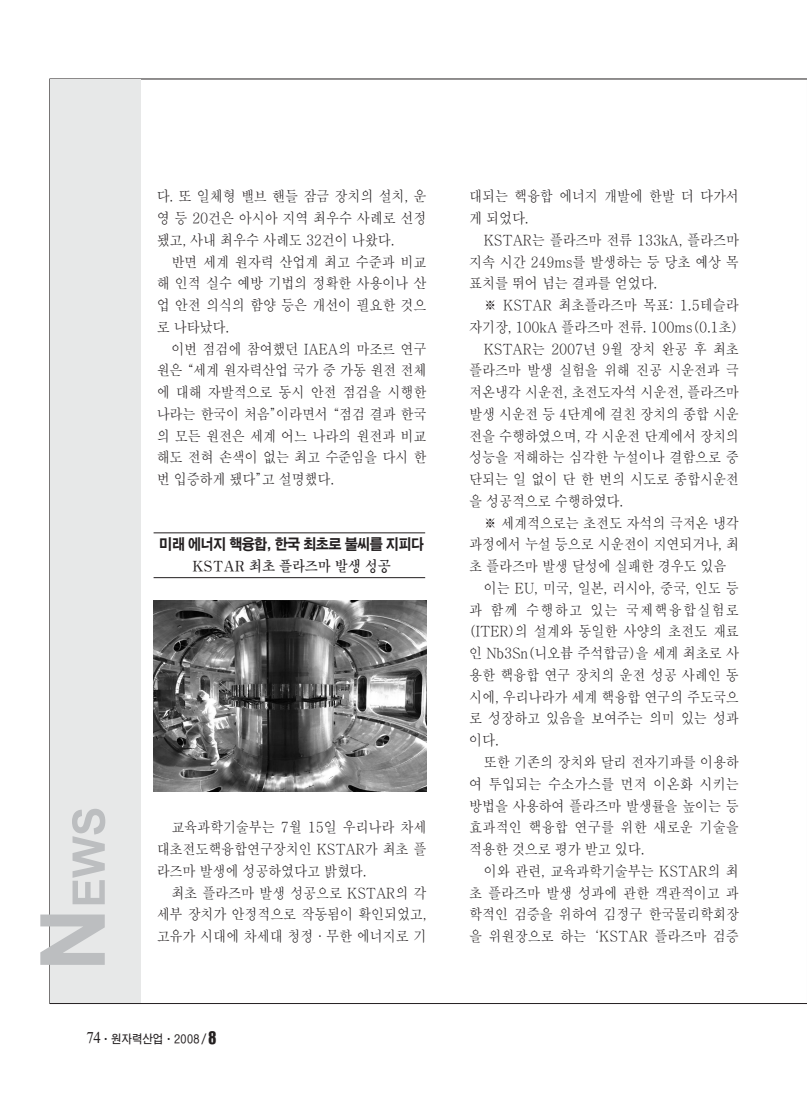
<style>
.page{position:relative;width:807px;height:1106px;background:#fff}
.page>*{position:absolute;margin:0;border:0;box-sizing:border-box;transform-origin:0 0}
.t1{font:700 45px "Arial Narrow";color:#bcbec0;scale:1.2 1}
.t2{font:500 14.7px "HY Sin Myeong Jo";letter-spacing:-.02em;color:#231f20;scale:.9 1}
.t3{font:500 14.7px "HY Sin Myeong Jo";letter-spacing:.005em;color:#231f20;scale:.9 1}
.t4{font:14.7px/21.8px "HY Go Thic Extra";letter-spacing:-.05em;color:#231f20;text-align:center;scale:.9 1}
.t5{font:500 14.7px "HY Sin Myeong Jo";letter-spacing:.085em;color:#231f20;scale:.9 1}
.t6{font:700 12px "HY Go Thic";letter-spacing:-.03em;color:#231f20;scale:.9 1}
.s1{font-family:"HY Myeong Jo";font-weight:700}
.s2{font-size:90px}
.s3{font-family:"Times New Roman";font-weight:400;font-size:16.5px}
.s4{font-family:"HY Head Line";font-size:15px}
</style>
<div class="page">
<div style="left:50px;top:79px;width:91px;height:924px;background:#e7e8e8"></div>
<hr style="left:154px;top:532px;width:271px;height:1px;background:#231f20">
<hr style="left:154px;top:577px;width:271px;height:1px;background:#231f20">
<img style="left:154px;top:600px;width:272px;height:192px">
<p class="t2" style="left:157px;top:190px;width:301px">다. 또 일체형 밸브 핸들 잠금 장치의 설치, 운</p>
<p class="t2" style="left:157px;top:212px;width:301px">영 등 20건은 아시아 지역 최우수 사례로 선정</p>
<p class="t2" style="left:157px;top:234px;width:266px">됐고, 사내 최우수 사례도 32건이 나왔다.</p>
<p class="t2" style="left:171px;top:255px;width:285px">반면 세계 원자력 산업계 최고 수준과 비교</p>
<p class="t2" style="left:157px;top:277px;width:301px">해 인적 실수 예방 기법의 정확한 사용이나 산</p>
<p class="t2" style="left:157px;top:299px;width:301px">업 안전 의식의 함양 등은 개선이 필요한 것으</p>
<p class="t2" style="left:157px;top:321px;width:82px">로 나타났다.</p>
<p class="t2" style="left:171px;top:342px;width:285px">이번 점검에 참여했던 IAEA의 마조르 연구</p>
<p class="t2" style="left:157px;top:364px;width:301px">원은“세계 원자력산업 국가 중 가동 원전 전체</p>
<p class="t2" style="left:157px;top:386px;width:301px">에 대해 자발적으로 동시 안전 점검을 시행한</p>
<p class="t2" style="left:157px;top:408px;width:301px">나라는 한국이 처음”이라면서“점검 결과 한국</p>
<p class="t2" style="left:157px;top:429px;width:301px">의 모든 원전은 세계 어느 나라의 원전과 비교</p>
<p class="t2" style="left:157px;top:451px;width:301px">해도 전혀 손색이 없는 최고 수준임을 다시 한</p>
<p class="t2" style="left:157px;top:473px;width:199px">번 입증하게 됐다”고 설명했다.</p>
<p class="t4" style="left:159px;top:535px;width:296px">미래 에너지 핵융합, 한국 최초로 불씨를 지피다<br><span class="s1">KSTAR 최초 플라즈마 발생 성공</span></p>
<p class="t1" style="left:73px;top:971px;width:139px;rotate:-90deg"><span class="s2">N</span>EWS</p>
<p class="t2" style="left:171px;top:821px;width:285px">교육과학기술부는 7월 15일 우리나라 차세</p>
<p class="t2" style="left:157px;top:843px;width:301px">대초전도핵융합연구장치인 KSTAR가 최초 플</p>
<p class="t2" style="left:157px;top:864px;width:235px">라즈마 발생에 성공하였다고 밝혔다.</p>
<p class="t2" style="left:171px;top:886px;width:285px">최초 플라즈마 발생 성공으로 KSTAR의 각</p>
<p class="t2" style="left:157px;top:908px;width:301px">세부 장치가 안정적으로 작동됨이 확인되었고,</p>
<p class="t2" style="left:157px;top:930px;width:301px">고유가 시대에 차세대 청정·무한 에너지로 기</p>
<p class="t6" style="left:87px;top:1034px;width:146px"><span class="s3">74</span>ㆍ원자력산업ㆍ2008 / <span class="s4">8</span></p>
<p class="t2" style="left:469px;top:190px;width:301px">대되는 핵융합 에너지 개발에 한발 더 다가서</p>
<p class="t2" style="left:469px;top:212px;width:68px">게 되었다.</p>
<p class="t2" style="left:484px;top:234px;width:285px">KSTAR는 플라즈마 전류 133kA, 플라즈마</p>
<p class="t2" style="left:469px;top:255px;width:301px">지속 시간 249ms를 발생하는 등 당초 예상 목</p>
<p class="t2" style="left:469px;top:277px;width:211px">표치를 뛰어 넘는 결과를 얻었다.</p>
<p class="t2" style="left:484px;top:299px;width:285px">※ KSTAR 최초플라즈마 목표: 1.5테슬라</p>
<p class="t2" style="left:469px;top:321px;width:300px">자기장, 100kA 플라즈마 전류. 100ms(0.1초)</p>
<p class="t2" style="left:484px;top:342px;width:285px">KSTAR는 2007년 9월 장치 완공 후 최초</p>
<p class="t2" style="left:469px;top:364px;width:301px">플라즈마 발생 실험을 위해 진공 시운전과 극</p>
<p class="t2" style="left:469px;top:386px;width:301px">저온냉각 시운전, 초전도자석 시운전, 플라즈마</p>
<p class="t2" style="left:469px;top:408px;width:301px">발생 시운전 등 4단계에 걸친 장치의 종합 시운</p>
<p class="t2" style="left:469px;top:429px;width:301px">전을 수행하였으며, 각 시운전 단계에서 장치의</p>
<p class="t2" style="left:469px;top:451px;width:301px">성능을 저해하는 심각한 누설이나 결함으로 중</p>
<p class="t2" style="left:469px;top:473px;width:301px">단되는 일 없이 단 한 번의 시도로 종합시운전</p>
<p class="t2" style="left:469px;top:495px;width:173px">을 성공적으로 수행하였다.</p>
<p class="t2" style="left:484px;top:516px;width:285px">※ 세계적으로는 초전도 자석의 극저온 냉각</p>
<p class="t2" style="left:469px;top:538px;width:301px">과정에서 누설 등으로 시운전이 지연되거나, 최</p>
<p class="t2" style="left:469px;top:560px;width:288px">초 플라즈마 발생 달성에 실패한 경우도 있음</p>
<p class="t2" style="left:484px;top:582px;width:285px">이는 EU, 미국, 일본, 러시아, 중국, 인도 등</p>
<p class="t5" style="left:469px;top:603px;width:301px">과 함께 수행하고 있는 국제핵융합실험로</p>
<p class="t2" style="left:469px;top:625px;width:301px">(ITER)의 설계와 동일한 사양의 초전도 재료</p>
<p class="t2" style="left:469px;top:647px;width:301px">인 Nb3Sn(니오븀 주석합금)을 세계 최초로 사</p>
<p class="t2" style="left:469px;top:669px;width:301px">용한 핵융합 연구 장치의 운전 성공 사례인 동</p>
<p class="t2" style="left:469px;top:690px;width:301px">시에, 우리나라가 세계 핵융합 연구의 주도국으</p>
<p class="t2" style="left:469px;top:712px;width:301px">로 성장하고 있음을 보여주는 의미 있는 성과</p>
<p class="t2" style="left:469px;top:734px;width:34px">이다.</p>
<p class="t2" style="left:484px;top:756px;width:285px">또한 기존의 장치와 달리 전자기파를 이용하</p>
<p class="t3" style="left:469px;top:777px;width:301px">여 투입되는 수소가스를 먼저 이온화 시키는</p>
<p class="t2" style="left:469px;top:799px;width:301px">방법을 사용하여 플라즈마 발생률을 높이는 등</p>
<p class="t3" style="left:469px;top:821px;width:301px">효과적인 핵융합 연구를 위한 새로운 기술을</p>
<p class="t2" style="left:469px;top:843px;width:196px">적용한 것으로 평가 받고 있다.</p>
<p class="t2" style="left:484px;top:864px;width:285px">이와 관련, 교육과학기술부는 KSTAR의 최</p>
<p class="t2" style="left:469px;top:886px;width:301px">초 플라즈마 발생 성과에 관한 객관적이고 과</p>
<p class="t2" style="left:469px;top:908px;width:301px">학적인 검증을 위하여 김정구 한국물리학회장</p>
<p class="t2" style="left:469px;top:930px;width:301px">을 위원장으로 하는‘KSTAR 플라즈마 검증</p>
</div>
